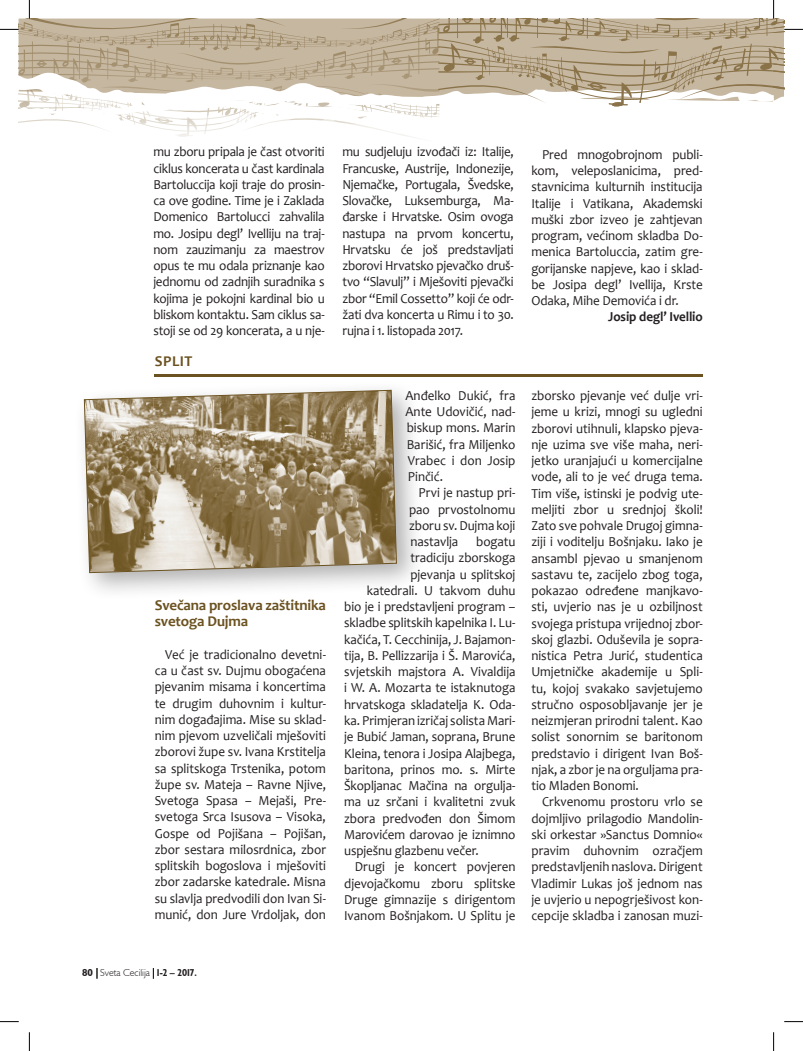
<style>
.page{position:relative;width:803px;height:1051px;background:#fff}
.page>*{position:absolute;margin:0;border:0;box-sizing:border-box;transform-origin:0 0}
.t1{font:700 15px/16.2px "Candara";letter-spacing:-.01em;color:#6b5220}
.t2{font:13.75px/16.2px "Candara";letter-spacing:-.005em;color:#231f20;text-align:justify;scale:.95 1}
.t3{font:700 13.75px "Candara";letter-spacing:-.005em;color:#231f20;scale:.95 1}
.t4{font:300 10px "Humanist 521 BT";color:#231f20}
.s1{font-weight:700}
.s2{font-weight:700;font-stretch:condensed}
</style>
<div class="page">
<svg style="left:19px;top:120px;width:388px;height:16px"></svg>
<hr style="left:155px;top:374px;width:548px;height:3px;background:#6b5220">
<div style="left:73px;top:379px;width:352px;height:222px;background:#231f20;opacity:.35"></div>
<svg style="left:84px;top:390px;width:313px;height:183px;background:#a69677"></svg>
<svg style="left:0;top:1021px;width:19px;height:1px"></svg>
<svg style="left:784px;top:1021px;width:19px;height:1px"></svg>
<svg style="left:29px;top:1032px;width:1px;height:19px"></svg>
<svg style="left:0;top:0;width:803px;height:120px"></svg>
<svg style="left:773px;top:1032px;width:1px;height:19px"></svg>
<p class="t2" style="left:153px;top:144px;width:182px">mu zboru pripala je čast otvoriti ciklus koncerata u čast kardinala Bartoluccija koji traje do prosin&shy;ca ove godine. Time je i Zaklada Domenico Bartolucci zahvalila mo. Josipu degl’ Ivelliju na traj&shy;nom zauzimanju za maestrov opus te mu odala priznanje kao jednomu od zadnjih suradnika s kojima je pokojni kardinal bio u bliskom kontaktu. Sam ciklus sa&shy;stoji se od 29 koncerata, a u nje-</p>
<p class="t2" style="left:342px;top:144px;width:182px">mu sudjeluju izvođači iz: Italije, Francuske, Austrije, Indonezije, Njemačke, Portugala, Švedske, Slovačke, Luksemburga, Ma&shy;đarske i Hrvatske. Osim ovoga nastupa na prvom koncertu, Hrvatsku će još predstavljati zborovi Hrvatsko pjevačko druš&shy;tvo “Slavulj” i Mješoviti pjevački zbor “Emil Cossetto” koji će odr&shy;žati dva koncerta u Rimu i to 30. rujna i 1. listopada 2017.</p>
<p class="t2" style="left:531px;top:146px;width:182px;text-indent:11px">Pred mnogobrojnom publi&shy;kom, veleposlanicima, pred&shy;stavnicima kulturnih institucija Italije i Vatikana, Akademski muški zbor izveo je zahtjevan program, većinom skladba Do&shy;menica Bartoluccia, zatim gre&shy;gorijanske napjeve, kao i sklad&shy;be Josipa degl’ Ivellija, Krste Odaka, Mihe Demovića i dr.</p>
<p class="t3" style="left:608px;top:308px;width:101px">Josip degl’ Ivellio</p>
<p class="t1" style="left:155px;top:353px;width:39px">SPLIT</p>
<p class="t1" style="left:155px;top:597px;width:173px">Svečana proslava zaštitnika svetoga Dujma</p>
<p class="t2" style="left:155px;top:646px;width:182px;text-indent:11px">Već je tradicionalno devetni&shy;ca u čast sv. Dujmu obogaćena pjevanim misama i koncertima te drugim duhovnim i kultur&shy;nim događajima. Mise su sklad&shy;nim pjevom uzveličali mješoviti zborovi župe sv. Ivana Krstitelja sa splitskoga Trstenika, potom župe sv. Mateja – Ravne Njive, Svetoga Spasa – Mejaši, Pre&shy;svetoga Srca Isusova – Visoka, Gospe od Pojišana – Pojišan, zbor sestara milosrdnica, zbor splitskih bogoslova i mješoviti zbor zadarske katedrale. Misna su slavlja predvodili don Ivan Si&shy;munić, don Jure Vrdoljak, don</p>
<p class="t4" style="left:82px;top:966px;width:116px"><span class="s1">80</span> Sveta Cecilija <span class="s2">1-2 – 2017.</span></p>
<p class="t2" style="left:405px;top:387px;width:117px">Anđelko Dukić, fra Ante Udovičić, nad&shy;biskup mons. Marin Barišić, fra Miljenko Vrabec i don Josip Pinčić.</p>
<p class="t2" style="left:409px;top:485px;width:113px;text-indent:9px">Prvi je nastup pri&shy;pao prvostolnomu zboru sv. Dujma koji nastavlja</p>
<p class="t2" style="left:476px;top:533px;width:43px">bogatu</p>
<p class="t2" style="left:410px;top:550px;width:112px">tradiciju zborskoga</p>
<p class="t2" style="left:410px;top:566px;width:112px">pjevanja u splitskoj</p>
<p class="t2" style="left:367px;top:582px;width:158px">katedrali. U takvom duhu</p>
<p class="t2" style="left:344px;top:598px;width:182px">bio je i predstavljeni program –</p>
<p class="t2" style="left:344px;top:615px;width:182px">skladbe splitskih kapelnika I. Lu-</p>
<p class="t2" style="left:344px;top:631px;width:182px">kačića, T. Cecchinija, J. Bajamon-</p>
<p class="t2" style="left:344px;top:647px;width:182px">tija, B. Pellizzarija i Š. Marovića,</p>
<p class="t2" style="left:344px;top:663px;width:182px">svjetskih majstora A. Vivaldija</p>
<p class="t2" style="left:344px;top:680px;width:182px">i W. A. Mozarta te istaknutoga</p>
<p class="t2" style="left:344px;top:696px;width:182px">hrvatskoga skladatelja K. Oda-</p>
<p class="t2" style="left:344px;top:712px;width:182px">ka. Primjeran izričaj solista Mari-</p>
<p class="t2" style="left:344px;top:728px;width:182px">je Bubić Jaman, soprana, Brune</p>
<p class="t2" style="left:344px;top:745px;width:182px">Kleina, tenora i Josipa Alajbega,</p>
<p class="t2" style="left:344px;top:761px;width:182px">baritona, prinos mo. s. Mirte</p>
<p class="t2" style="left:344px;top:777px;width:182px">Škopljanac Mačina na orgulja-</p>
<p class="t2" style="left:344px;top:793px;width:182px">ma uz srčani i kvalitetni zvuk</p>
<p class="t2" style="left:344px;top:810px;width:182px">zbora predvođen don Šimom</p>
<p class="t2" style="left:344px;top:826px;width:182px">Marovićem darovao je iznimno</p>
<p class="t2" style="left:344px;top:842px;width:143px">uspješnu glazbenu večer.</p>
<p class="t2" style="left:355px;top:858px;width:171px">Drugi je koncert povjeren</p>
<p class="t2" style="left:344px;top:875px;width:182px">djevojačkomu zboru splitske</p>
<p class="t2" style="left:344px;top:891px;width:182px">Druge gimnazije s dirigentom</p>
<p class="t2" style="left:344px;top:907px;width:182px">Ivanom Bošnjakom. U Splitu je</p>
<p class="t2" style="left:531px;top:387px;width:182px">zborsko pjevanje već dulje vri&shy;jeme u krizi, mnogi su ugledni zborovi utihnuli, klapsko pjeva&shy;nje uzima sve više maha, neri&shy;jetko uranjajući u komercijalne vode, ali to je već druga tema.<br>Tim više, istinski je podvig ute&shy;meljiti zbor u srednjoj školi!<br>Zato sve pohvale Drugoj gimna&shy;ziji i voditelju Bošnjaku. Iako je ansambl pjevao u smanjenom sastavu te, zacijelo zbog toga, pokazao određene manjkavo&shy;sti, uvjerio nas je u ozbiljnost svojega pristupa vrijednoj zbor&shy;skoj glazbi. Oduševila je sopra&shy;nistica Petra Jurić, studentica Umjetničke akademije u Spli&shy;tu, kojoj svakako savjetujemo stručno osposobljavanje jer je neizmjeran prirodni talent. Kao solist sonornim se baritonom predstavio i dirigent Ivan Boš&shy;njak, a zbor je na orguljama pra&shy;tio Mladen Bonomi.</p>
<p class="t2" style="left:531px;top:794px;width:182px;text-indent:11px">Crkvenomu prostoru vrlo se dojmljivo prilagodio Mandolin&shy;ski orkestar »Sanctus Domnio« pravim duhovnim ozračjem predstavljenih naslova. Dirigent Vladimir Lukas još jednom nas je uvjerio u nepogrješivost kon&shy;cepcije skladba i zanosan muzi-</p>
</div>
